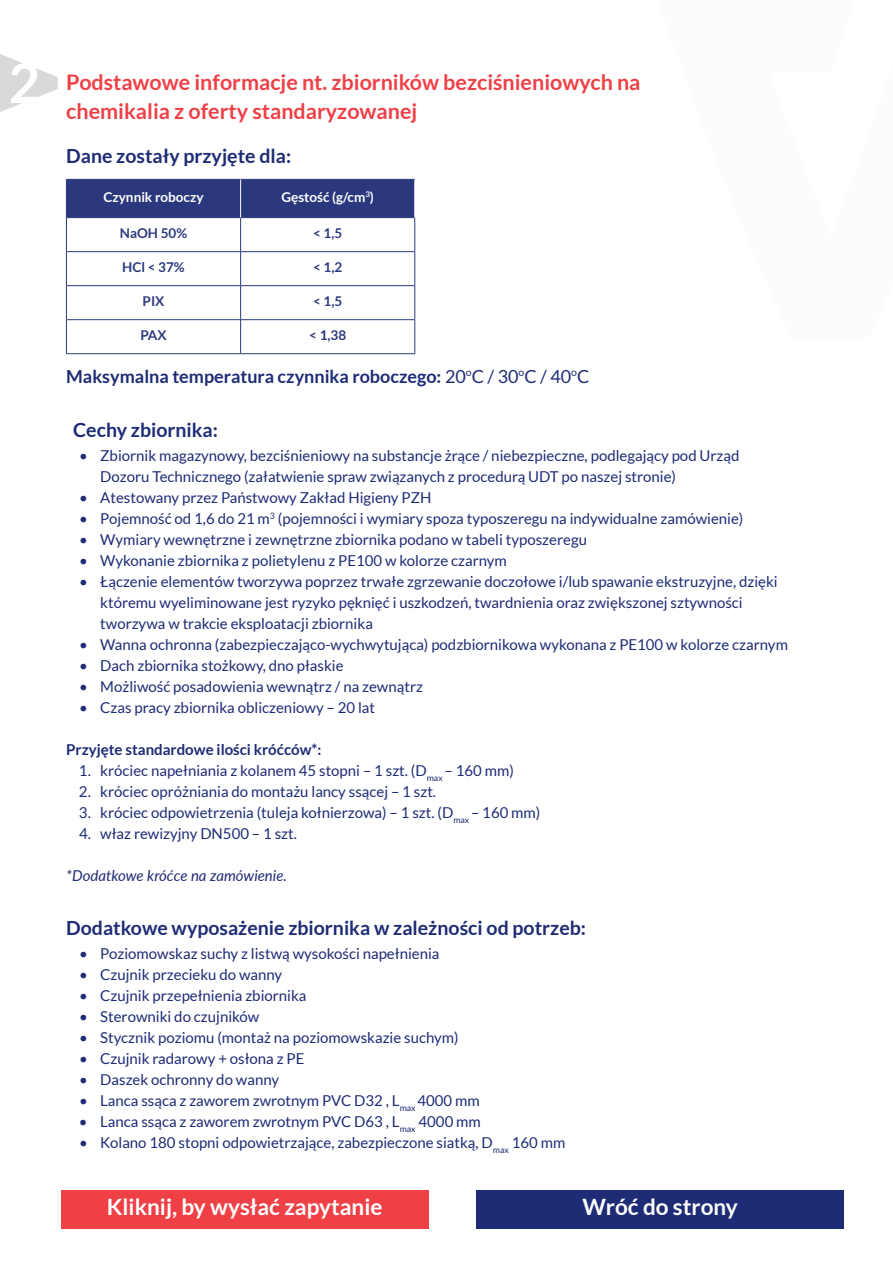
<style>
.page{position:relative;width:893px;height:1263px;background:#fff}
.page>*{position:absolute;margin:0;border:0;box-sizing:border-box;transform-origin:0 0}
.t1{font:700 54.45px "Lato";color:#fff}
.t2{font:700 22.5px "Lato";color:#fff}
.t3{font:700 21.45px/28.5px "Lato";color:#ef4046}
.t4{font:700 19.5px "Lato";color:#1e2b75}
.t5{font:700 18px "Lato";color:#1e2b75}
.t6{font:15px/21px "Lato";color:#1e2b75}
.t7{font:700 15px "Lato";color:#1e2b75}
.t8{font:italic 15px "Lato";color:#1e2b75}
.t9{font:700 13.5px "Lato";color:#1e2b75}
.t10{font:700 13.5px "Lato";color:#fff}
.s1{font-weight:400}
</style>
<div class="page">
<div style="left:476px;top:1189px;width:368px;height:39px;background:#1e2b75"></div>
<div style="left:61px;top:1189px;width:368px;height:39px;background:#ef4046"></div>
<svg style="left:0;top:54px;width:58px;height:58px"></svg>
<div style="left:67px;top:180px;width:348px;height:37px;background:#2c387d"></div>
<hr style="left:66px;top:179px;width:175px;height:1px;background:#1e2b75">
<hr style="left:66px;top:180px;width:1px;height:37px;background:#1e2b75">
<hr style="left:241px;top:179px;width:174px;height:1px;background:#1e2b75">
<hr style="left:66px;top:217px;width:175px;height:1px;background:#1e2b75">
<hr style="left:66px;top:218px;width:1px;height:33px;background:#1e2b75">
<hr style="left:241px;top:217px;width:174px;height:1px;background:#1e2b75">
<hr style="left:240px;top:218px;width:1px;height:33px;background:#1e2b75">
<hr style="left:415px;top:218px;width:1px;height:33px;background:#1e2b75">
<hr style="left:66px;top:251px;width:175px;height:1px;background:#1e2b75">
<hr style="left:66px;top:252px;width:1px;height:33px;background:#1e2b75">
<hr style="left:241px;top:251px;width:174px;height:1px;background:#1e2b75">
<hr style="left:240px;top:252px;width:1px;height:33px;background:#1e2b75">
<hr style="left:415px;top:252px;width:1px;height:33px;background:#1e2b75">
<hr style="left:66px;top:285px;width:175px;height:1px;background:#1e2b75">
<hr style="left:66px;top:286px;width:1px;height:33px;background:#1e2b75">
<hr style="left:241px;top:285px;width:174px;height:1px;background:#1e2b75">
<hr style="left:240px;top:286px;width:1px;height:33px;background:#1e2b75">
<hr style="left:415px;top:286px;width:1px;height:33px;background:#1e2b75">
<hr style="left:66px;top:319px;width:175px;height:1px;background:#1e2b75">
<hr style="left:66px;top:320px;width:1px;height:33px;background:#1e2b75">
<hr style="left:241px;top:319px;width:174px;height:1px;background:#1e2b75">
<hr style="left:240px;top:320px;width:1px;height:33px;background:#1e2b75">
<hr style="left:415px;top:320px;width:1px;height:33px;background:#1e2b75">
<hr style="left:66px;top:353px;width:175px;height:1px;background:#1e2b75">
<hr style="left:241px;top:353px;width:174px;height:1px;background:#1e2b75">
<hr style="left:240px;top:180px;width:1px;height:37px;background:#fff">
<h1 class="t1" style="left:8px;top:52px;width:33px">2</h1>
<h3 class="t3" style="left:66px;top:68px;width:576px">Podstawowe informacje nt. zbiorników bezciśnieniowych na chemikalia z oferty standaryzowanej</h3>
<h3 class="t4" style="left:66px;top:145px;width:226px">Dane zostały przyjęte dla:</h3>
<p class="t10" style="left:103px;top:189px;width:102px">Czynnik roboczy</p>
<p class="t10" style="left:281px;top:189px;width:94px">Gęstość (g/cm<sup>3</sup>)</p>
<p class="t9" style="left:120px;top:225px;width:69px">NaOH 50%</p>
<p class="t9" style="left:313px;top:225px;width:31px">&lt; 1,5</p>
<p class="t9" style="left:122px;top:259px;width:64px">HCl &lt; 37%</p>
<p class="t9" style="left:313px;top:259px;width:31px">&lt; 1,2</p>
<p class="t9" style="left:143px;top:293px;width:23px">PIX</p>
<p class="t9" style="left:313px;top:293px;width:31px">&lt; 1,5</p>
<p class="t9" style="left:140px;top:327px;width:28px">PAX</p>
<p class="t9" style="left:309px;top:327px;width:38px">&lt; 1,38</p>
<p class="t5" style="left:66px;top:367px;width:525px">Maksymalna temperatura czynnika roboczego: <span class="s1">20</span><sup>o</sup><span class="s1">C / 30</span><sup>o</sup><span class="s1">C / 40</span><sup>o</sup><span class="s1">C</span></p>
<h3 class="t4" style="left:73px;top:418px;width:146px">Cechy zbiornika:</h3>
<p class="t6" style="left:100px;top:445px;width:641px;text-indent:-21px">• Zbiornik magazynowy, bezciśnieniowy na substancje żrące / niebezpieczne, podlegający pod Urząd<br>Dozoru Technicznego (załatwienie spraw związanych z procedurą UDT po naszej stronie)</p>
<p class="t6" style="left:79px;top:487px;width:354px">• Atestowany przez Państwowy Zakład Higieny PZH</p>
<p class="t6" style="left:79px;top:508px;width:666px">• Pojemność od 1,6 do 21 m<sup>3</sup> (pojemności i wymiary spoza typoszeregu na indywidualne zamówienie)</p>
<p class="t6" style="left:79px;top:529px;width:509px">• Wymiary wewnętrzne i zewnętrzne zbiornika podano w tabeli typoszeregu</p>
<p class="t6" style="left:79px;top:550px;width:429px">• Wykonanie zbiornika z polietylenu z PE100 w kolorze czarnym</p>
<p class="t6" style="left:100px;top:571px;width:679px;text-indent:-21px">• Łączenie elementów tworzywa poprzez trwałe zgrzewanie doczołowe i/lub spawanie ekstruzyjne, dzięki któremu wyeliminowane jest ryzyko pęknięć i uszkodzeń, twardnienia oraz zwiększonej sztywności tworzywa w trakcie eksploatacji zbiornika</p>
<p class="t6" style="left:79px;top:634px;width:710px">• Wanna ochronna (zabezpieczająco-wychwytująca) podzbiornikowa wykonana z PE100 w kolorze czarnym</p>
<p class="t6" style="left:79px;top:655px;width:266px">• Dach zbiornika stożkowy, dno płaskie</p>
<p class="t6" style="left:79px;top:676px;width:345px">• Możliwość posadowienia wewnątrz / na zewnątrz</p>
<p class="t6" style="left:79px;top:697px;width:298px">• Czas pracy zbiornika obliczeniowy – 20 lat</p>
<p class="t7" style="left:66px;top:741px;width:257px">Przyjęte standardowe ilości króćców*:</p>
<p class="t6" style="left:79px;top:760px;width:436px">1. króciec napełniania z kolanem 45 stopni – 1 szt. (D<sub>max</sub> – 160 mm)</p>
<p class="t6" style="left:79px;top:781px;width:359px">2. króciec opróżniania do montażu lancy ssącej – 1 szt.</p>
<p class="t6" style="left:79px;top:802px;width:463px">3. króciec odpowietrzenia (tuleja kołnierzowa) – 1 szt. (D<sub>max</sub> – 160 mm)</p>
<p class="t6" style="left:79px;top:823px;width:219px">4. właz rewizyjny DN500 – 1 szt.</p>
<p class="t8" style="left:66px;top:864px;width:222px">*Dodatkowe króćce na zamówienie.</p>
<h3 class="t4" style="left:66px;top:916px;width:521px">Dodatkowe wyposażenie zbiornika w zależności od potrzeb:</h3>
<p class="t6" style="left:79px;top:943px;width:362px">• Poziomowskaz suchy z listwą wysokości napełnienia</p>
<p class="t6" style="left:79px;top:964px;width:205px">• Czujnik przecieku do wanny</p>
<p class="t6" style="left:79px;top:985px;width:229px">• Czujnik przepełnienia zbiornika</p>
<p class="t6" style="left:79px;top:1006px;width:182px">• Sterowniki do czujników</p>
<p class="t6" style="left:79px;top:1027px;width:381px">• Stycznik poziomu (montaż na poziomowskazie suchym)</p>
<p class="t6" style="left:79px;top:1048px;width:227px">• Czujnik radarowy + osłona z PE</p>
<p class="t6" style="left:79px;top:1069px;width:202px">• Daszek ochronny do wanny</p>
<p class="t6" style="left:79px;top:1090px;width:402px">• Lanca ssąca z zaworem zwrotnym PVC D32 , L<sub>max</sub> 4000 mm</p>
<p class="t6" style="left:79px;top:1111px;width:403px">• Lanca ssąca z zaworem zwrotnym PVC D63 , L<sub>max</sub> 4000 mm</p>
<p class="t6" style="left:79px;top:1132px;width:488px">• Kolano 180 stopni odpowietrzające, zabezpieczone siatką, D<sub>max</sub> 160 mm</p>
<h2 class="t2" style="left:107px;top:1194px;width:277px">Kliknij, by wysłać zapytanie</h2>
<h2 class="t2" style="left:582px;top:1194px;width:157px">Wróć do strony</h2>
</div>
